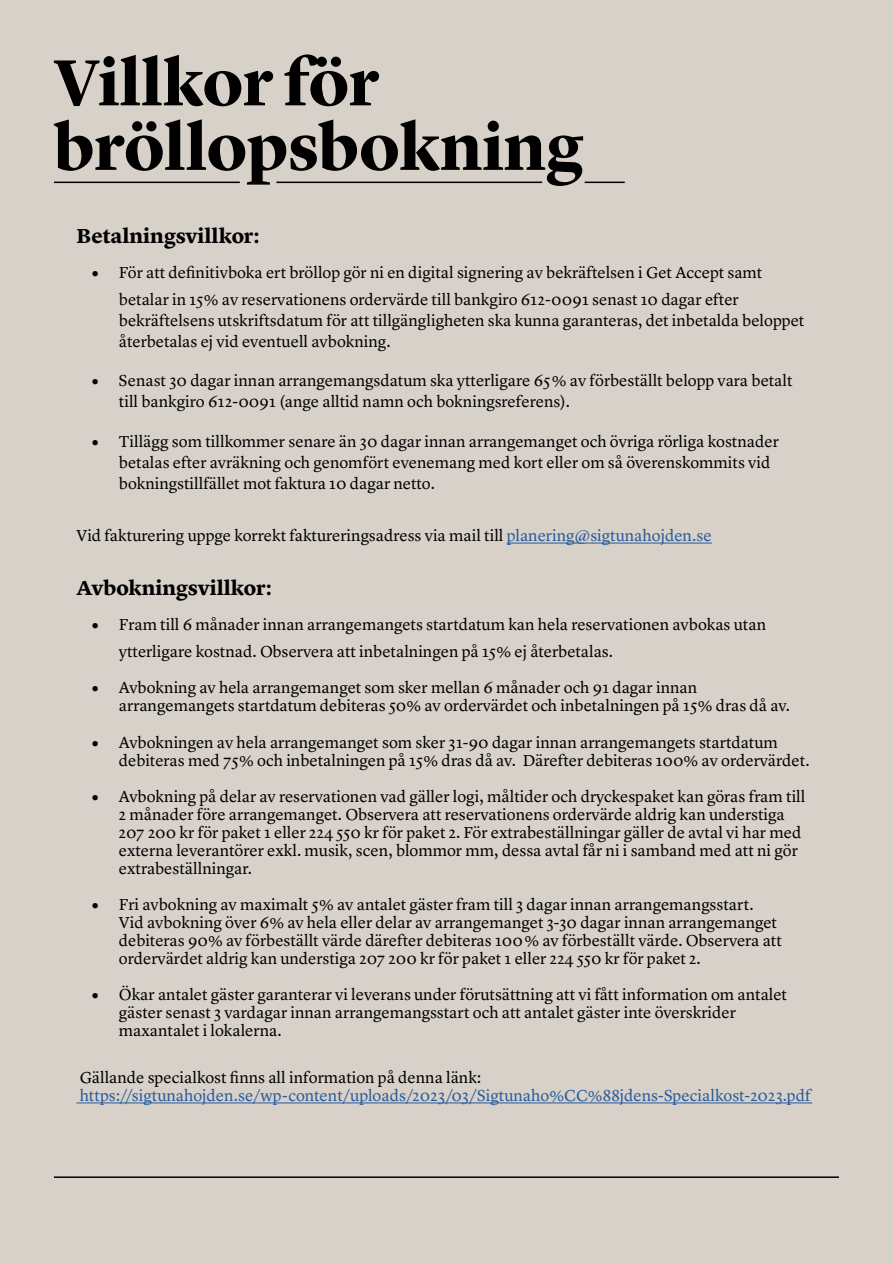
<style>
.page{position:relative;width:893px;height:1263px;background:#d7d1ca}
.page>*{position:absolute;margin:0;border:0;box-sizing:border-box;transform-origin:0 0}
.t1{font:700 67.5px/64.5px "Lyon Display";color:#000}
.t2{font:700 21px "Lyon Text";color:#000}
.t3{font:16.5px/18px "Lyon Text";color:#000}
.t4{font:16.5px "Lyon Text";color:#275b9b}
.s1{color:#275b9b}
</style>
<div class="page">
<hr style="left:54px;top:182px;width:186px;height:1px;background:#000">
<hr style="left:276px;top:182px;width:266px;height:1px;background:#000">
<hr style="left:54px;top:1176px;width:785px;height:2px;background:#000">
<hr style="left:585px;top:182px;width:40px;height:1px;background:#000">
<hr style="left:507px;top:543px;width:205px;height:1px;background:#275b9b">
<hr style="left:76px;top:1102px;width:736px;height:1px;background:#275b9b">
<h1 class="t1" style="left:54px;top:45px;width:531px">Villkor för bröllopsbokning</h1>
<p class="t2" style="left:76px;top:220px;width:184px">Betalningsvillkor:</p>
<p class="t3" style="left:92px;top:258px;width:672px;line-height:27px;text-align:center">• För att definitivboka ert bröllop gör ni en digital signering av bekräftelsen i Get Accept samt betalar in 15% av reservationens ordervärde till bankgiro 612-0091 senast 10 dagar efter</p>
<p class="t3" style="left:119px;top:309px;width:687px;line-height:21px">bekräftelsens utskriftsdatum för att tillgängligheten ska kunna garanteras, det inbetalda beloppet återbetalas ej vid eventuell avbokning.</p>
<p class="t3" style="left:119px;top:369px;width:675px;line-height:21px;text-indent:-27px">• Senast 30 dagar innan arrangemangsdatum ska ytterligare 65 % av förbeställt belopp vara betalt till bankgiro 612-0091 (ange alltid namn och bokningsreferens).</p>
<p class="t3" style="left:119px;top:429px;width:661px;line-height:21px;text-indent:-27px">• Tillägg som tillkommer senare än 30 dagar innan arrangemanget och övriga rörliga kostnader betalas efter avräkning och genomfört evenemang med kort eller om så överenskommits vid bokningstillfället mot faktura 10 dagar netto.</p>
<p class="t3" style="left:76px;top:525px;width:637px">Vid fakturering uppge korrekt faktureringsadress via mail till <span class="s1">planering@sigtunahojden.se</span></p>
<p class="t2" style="left:76px;top:572px;width:197px">Avbokningsvillkor:</p>
<p class="t3" style="left:119px;top:609px;width:649px;line-height:27px;text-indent:-27px">• Fram till 6 månader innan arrangemangets startdatum kan hela reservationen avbokas utan ytterligare kostnad. Observera att inbetalningen på 15% ej återbetalas.</p>
<p class="t3" style="left:119px;top:677px;width:673px;text-indent:-27px">• Avbokning av hela arrangemanget som sker mellan 6 månader och 91 dagar innan arrangemangets startdatum debiteras 50% av ordervärdet och inbetalningen på 15% dras då av.</p>
<p class="t3" style="left:119px;top:732px;width:692px;text-indent:-27px">• Avbokningen av hela arrangemanget som sker 31-90 dagar innan arrangemangets startdatum debiteras med 75% och inbetalningen på 15% dras då av. Därefter debiteras 100% av ordervärdet.</p>
<p class="t3" style="left:119px;top:786px;width:688px;text-indent:-27px">• Avbokning på delar av reservationen vad gäller logi, måltider och dryckespaket kan göras fram till 2 månader före arrangemanget. Observera att reservationens ordervärde aldrig kan understiga 207 200 kr för paket 1 eller 224 550 kr för paket 2. För extrabeställningar gäller de avtal vi har med externa leverantörer exkl. musik, scen, blommor mm, dessa avtal får ni i samband med att ni gör extrabeställningar.</p>
<p class="t3" style="left:119px;top:894px;width:664px;text-indent:-27px">• Fri avbokning av maximalt 5% av antalet gäster fram till 3 dagar innan arrangemangsstart.<br>Vid avbokning över 6% av hela eller delar av arrangemanget 3-30 dagar innan arrangemanget debiteras 90% av förbeställt värde därefter debiteras 100 % av förbeställt värde. Observera att ordervärdet aldrig kan understiga 207 200 kr för paket 1 eller 224 550 kr för paket 2.</p>
<p class="t3" style="left:119px;top:984px;width:670px;text-indent:-27px">• Ökar antalet gäster garanterar vi leverans under förutsättning att vi fått information om antalet gäster senast 3 vardagar innan arrangemangsstart och att antalet gäster inte överskrider maxantalet i lokalerna.</p>
<p class="t3" style="left:80px;top:1067px;width:403px">Gällande specialkost finns all information på denna länk:</p>
<p class="t4" style="left:80px;top:1083px;width:733px">https://sigtunahojden.se/wp-content/uploads/2023/03/Sigtunaho%CC%88jdens-Specialkost-2023.pdf</p>
</div>
